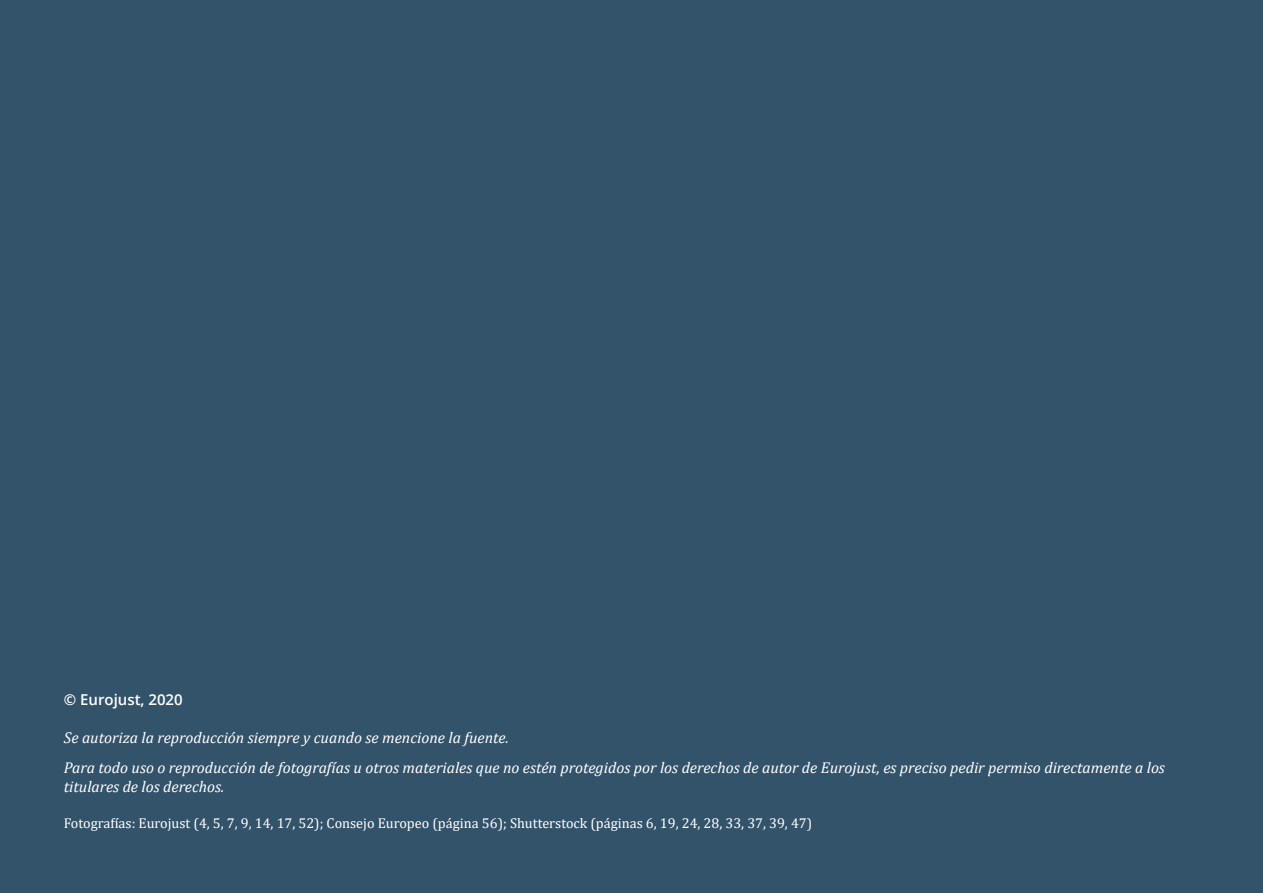
<style>
.page{position:relative;width:1263px;height:893px;background:#33536b}
.page>*{position:absolute;margin:0;border:0;box-sizing:border-box;transform-origin:0 0}
.t1{font:italic 15.75px/18.8px "Cambria";color:#fff}
.t2{font:600 15px "Open Sans";color:#fff}
.t3{font:14.25px "Cambria";color:#fff}
</style>
<div class="page">
<p class="t2" style="left:64px;top:689px;width:120px">© Eurojust, 2020</p>
<p class="t1" style="left:64px;top:727px;width:447px">Se autoriza la reproducción siempre y cuando se mencione la fuente.</p>
<p class="t1" style="left:64px;top:757px;width:1103px">Para todo uso o reproducción de fotografías u otros materiales que no estén protegidos por los derechos de autor de Eurojust, es preciso pedir permiso directamente a los titulares de los derechos.</p>
<p class="t3" style="left:64px;top:814px;width:750px">Fotografías: Eurojust (4, 5, 7, 9, 14, 17, 52); Consejo Europeo (página 56); Shutterstock (páginas 6, 19, 24, 28, 33, 37, 39, 47)</p>
</div>
